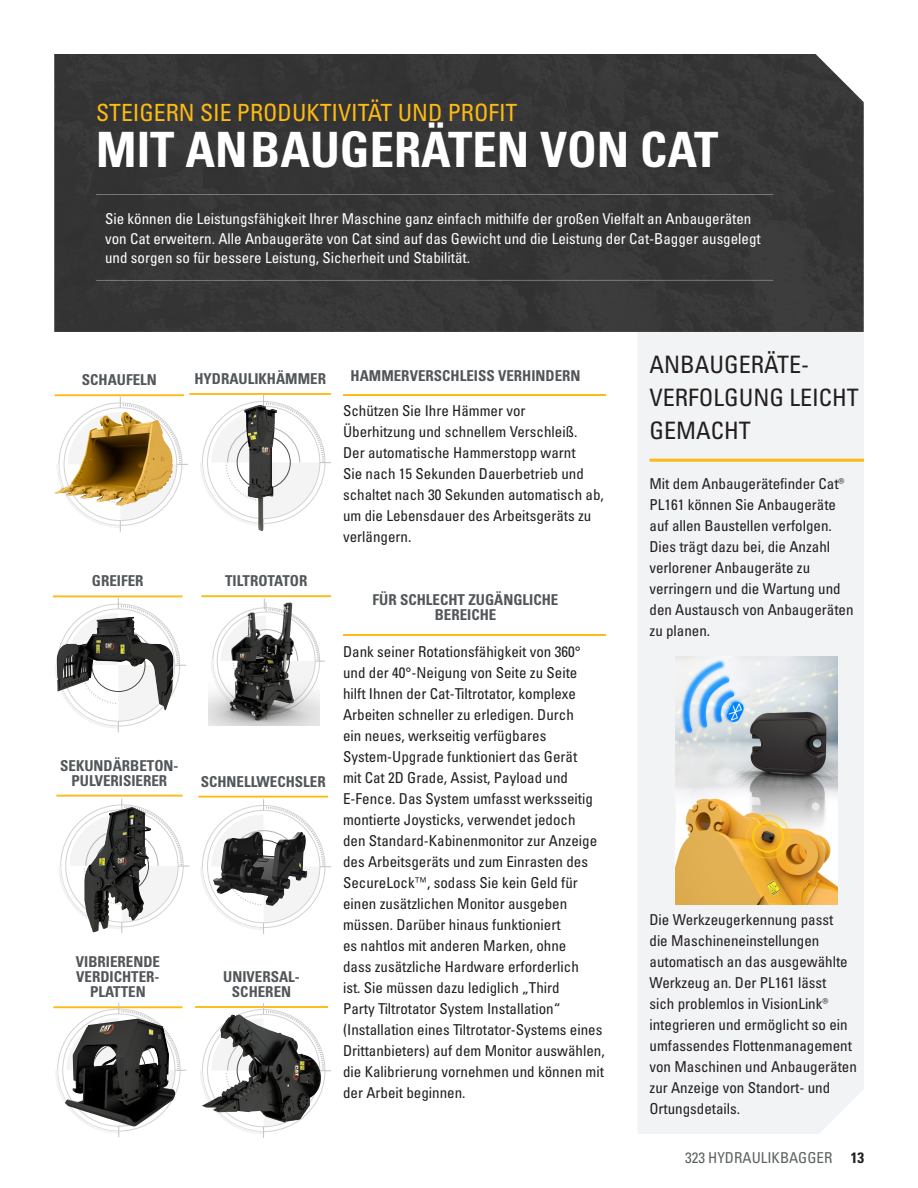
<style>
.page{position:relative;width:918px;height:1188px;background:#fff}
.page>*{position:absolute;margin:0;border:0;box-sizing:border-box;transform-origin:0 0}
.t1{font:48.75px "Univers LTCYR 67 Bold Cond";color:#fff}
.Headline_small_black_2-with_extra_space_{font:condensed 24px/33px "Univers LTCYR 57";color:#231f20}
.t2{font:condensed 23.7px "Univers LTCYR 57";color:#fcba13}
.Body_copy{font:condensed 15px/21px "Univers LTCYR 57";color:#231f20}
.t3{font:condensed 15px/19.5px "Univers LTCYR 57";color:#fff}
.Body_copy_with_12pts_and_yellow_rule_abo{font:condensed 15px/21px "Univers LTCYR 57";color:#231f20}
.Attachment_gray{font:15px/15px "Univers LTCYR 67 Bold Cond";color:#535759;text-align:center}
.Running_footer-RH{font:condensed 15px "Univers LTCYR 57";color:#5d6163}
.s1{font-family:"Univers LTCYR 67 Bold Cond";font-stretch:normal;color:#231f20}
</style>
<div class="page">
<div style="left:638px;top:332px;width:226px;height:802px;background:#f2f3f4"></div>
<hr style="left:650px;top:459px;width:214px;height:3px;background:#fcba13">
<img style="left:676px;top:657px;width:162px;height:247px">
<div style="left:54px;top:54px;width:810px;height:278px;background:#363637"></div>
<hr style="left:96px;top:194px;width:677px;height:1px;background:#bcc2c6">
<hr style="left:96px;top:280px;width:677px;height:1px;background:#bcc2c6">
<hr style="left:195px;top:1006px;width:133px;height:2px;background:#fcba13">
<hr style="left:53px;top:1006px;width:130px;height:2px;background:#fcba13">
<svg style="left:54px;top:1003px;width:132px;height:134px"></svg>
<img style="left:65px;top:1019px;width:73px;height:105px">
<hr style="left:56px;top:795px;width:127px;height:2px;background:#fcba13">
<svg style="left:58px;top:799px;width:131px;height:134px"></svg>
<img style="left:84px;top:807px;width:46px;height:115px">
<hr style="left:189px;top:393px;width:142px;height:2px;background:#fcba13">
<hr style="left:53px;top:595px;width:130px;height:2px;background:#fcba13">
<svg style="left:55px;top:598px;width:131px;height:134px"></svg>
<img style="left:57px;top:617px;width:116px;height:93px">
<hr style="left:198px;top:796px;width:130px;height:2px;background:#fcba13">
<svg style="left:200px;top:799px;width:131px;height:135px"></svg>
<img style="left:213px;top:832px;width:94px;height:74px">
<hr style="left:55px;top:394px;width:129px;height:2px;background:#fcba13">
<svg style="left:70px;top:397px;width:118px;height:135px"></svg>
<img style="left:54px;top:413px;width:69px;height:89px">
<svg style="left:200px;top:395px;width:131px;height:128px"></svg>
<img style="left:244px;top:405px;width:33px;height:126px">
<svg style="left:199px;top:1003px;width:132px;height:135px"></svg>
<img style="left:208px;top:598px;width:112px;height:127px">
<hr style="left:201px;top:595px;width:130px;height:2px;background:#fcba13">
<hr style="left:343px;top:394px;width:263px;height:2px;background:#fcba13">
<hr style="left:343px;top:634px;width:263px;height:2px;background:#fcba13">
<img style="left:220px;top:1014px;width:33px;height:49px">
<p class="t2" style="left:96px;top:97px;width:423px">STEIGERN SIE PRODUKTIVITÄT UND PROFIT</p>
<p class="t1" style="left:96px;top:119px;width:624px">MIT ANBAUGERÄTEN VON CAT</p>
<p class="t3" style="left:105px;top:209px;width:657px">Sie können die Leistungsfähigkeit Ihrer Maschine ganz einfach mithilfe der großen Vielfalt an Anbaugeräten von Cat erweitern. Alle Anbaugeräte von Cat sind auf das Gewicht und die Leistung der Cat-Bagger ausgelegt und sorgen so für bessere Leistung, Sicherheit und Stabilität.</p>
<p class="Attachment_gray" style="left:82px;top:372px;width:76px">SCHAUFELN</p>
<p class="Attachment_gray" style="left:194px;top:371px;width:133px">HYDRAULIKHÄMMER</p>
<p class="Attachment_gray" style="left:92px;top:573px;width:53px">GREIFER</p>
<p class="Attachment_gray" style="left:225px;top:573px;width:84px">TILTROTATOR</p>
<p class="Attachment_gray" style="left:60px;top:758px;width:120px">SEKUNDÄRBETON-<br>PULVERISIERER</p>
<p class="Attachment_gray" style="left:201px;top:774px;width:127px">SCHNELLWECHSLER</p>
<p class="Attachment_gray" style="left:76px;top:954px;width:86px">VIBRIERENDE<br>VERDICHTER-<br>PLATTEN</p>
<p class="Attachment_gray" style="left:223px;top:969px;width:78px">UNIVERSAL-<br>SCHEREN</p>
<p class="Attachment_gray" style="left:351px;top:368px;width:232px">HAMMERVERSCHLEISS VERHINDERN</p>
<p class="Body_copy" style="left:343px;top:399px;width:262px">Schützen Sie Ihre Hämmer vor<br>Überhitzung und schnellem Verschleiß.<br>Der automatische Hammerstopp warnt<br>Sie nach 15 Sekunden Dauerbetrieb und schaltet nach 30 Sekunden automatisch ab, um die Lebensdauer des Arbeitsgeräts zu verlängern.</p>
<p class="Attachment_gray" style="left:373px;top:591px;width:187px">FÜR SCHLECHT ZUGÄNGLICHE<br>BEREICHE</p>
<p class="Body_copy" style="left:343px;top:641px;width:263px">Dank seiner Rotationsfähigkeit von 360° und der 40°-Neigung von Seite zu Seite<br>hilft Ihnen der Cat-Tiltrotator, komplexe Arbeiten schneller zu erledigen. Durch<br>ein neues, werkseitig verfügbares System-Upgrade funktioniert das Gerät<br>mit Cat 2D Grade, Assist, Payload und E-Fence. Das System umfasst werksseitig montierte Joysticks, verwendet jedoch<br>den Standard-Kabinenmonitor zur Anzeige des Arbeitsgeräts und zum Einrasten des SecureLock™, sodass Sie kein Geld für einen zusätzlichen Monitor ausgeben müssen. Darüber hinaus funktioniert<br>es nahtlos mit anderen Marken, ohne<br>dass zusätzliche Hardware erforderlich<br>ist. Sie müssen dazu lediglich „Third<br>Party Tiltrotator System Installation“ (Installation eines Tiltrotator-Systems eines Drittanbieters) auf dem Monitor auswählen, die Kalibrierung vornehmen und können mit der Arbeit beginnen.</p>
<p class="Headline_small_black_2-with_extra_space_" style="left:650px;top:348px;width:211px">ANBAUGERÄTE-<br>VERFOLGUNG LEICHT<br>GEMACHT</p>
<p class="Body_copy_with_12pts_and_yellow_rule_abo" style="left:650px;top:472px;width:206px">Mit dem Anbaugerätefinder Cat®<br>PL161 können Sie Anbaugeräte auf allen Baustellen verfolgen.<br>Dies trägt dazu bei, die Anzahl verlorener Anbaugeräte zu verringern und die Wartung und den Austausch von Anbaugeräten zu planen.</p>
<p class="Body_copy" style="left:650px;top:909px;width:209px">Die Werkzeugerkennung passt<br>die Maschineneinstellungen automatisch an das ausgewählte<br>Werkzeug an. Der PL161 lässt<br>sich problemlos in VisionLink® integrieren und ermöglicht so ein umfassendes Flottenmanagement von Maschinen und Anbaugeräten zur Anzeige von Standort- und<br>Ortungsdetails.</p>
<p class="Running_footer-RH" style="left:685px;top:1148px;width:180px">323 HYDRAULIKBAGGER <span class="s1">13</span></p>
</div>
